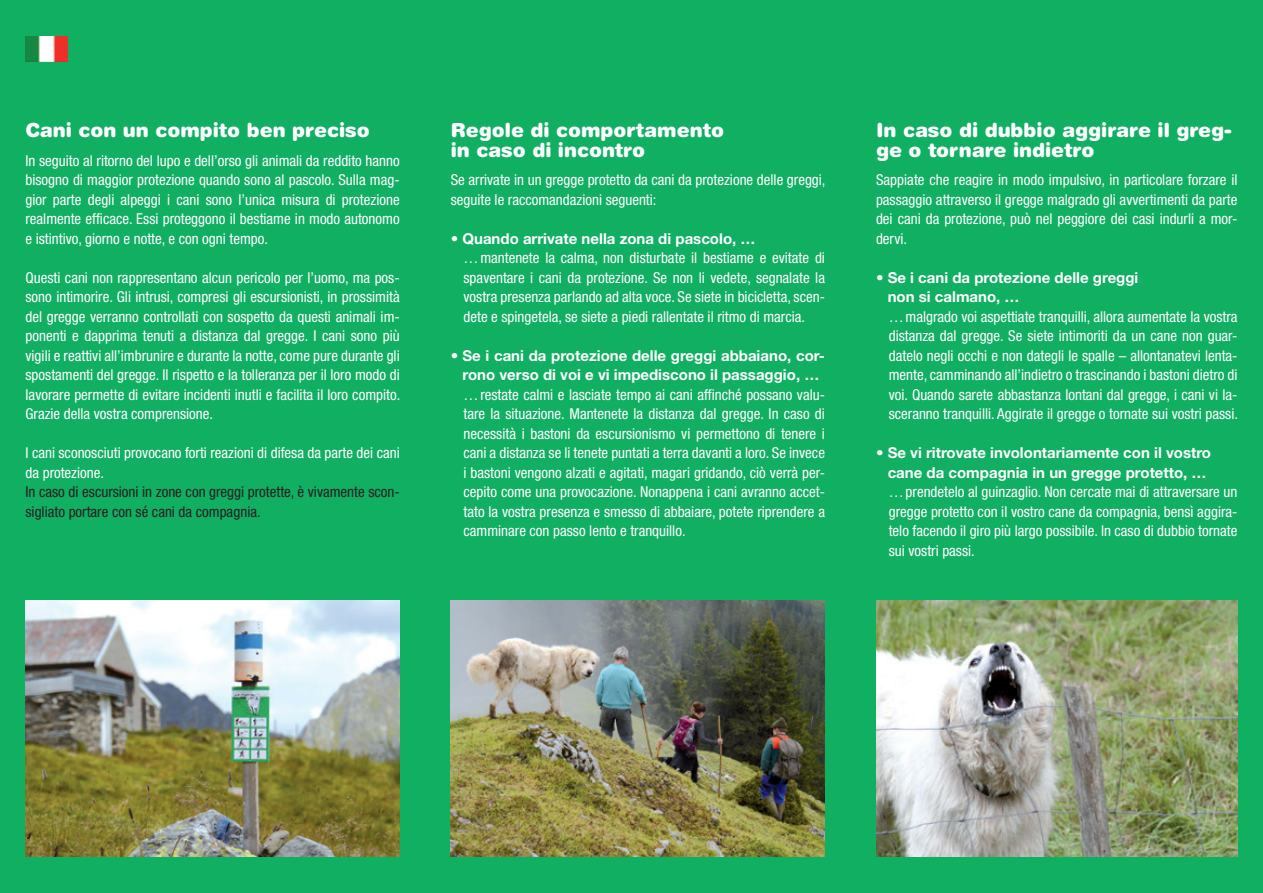
<style>
.page{position:relative;width:1263px;height:893px;background:#10af62}
.page>*{position:absolute;margin:0;border:0;box-sizing:border-box;transform-origin:0 0}
.Titel_rounded_13_13{font:900 19.5px/19.5px "Helvetica Rounded";color:#fff}
._10_auf_13_weiss_mit{font:condensed 15px/19.5px "Helvetica Neue";color:#fff;text-align:justify}
._10_auf_13_weiss{font:condensed 15px/19.5px "Helvetica Neue";color:#fff;text-align:justify}
._10_auf_13_titel_mit{font:700 15px/19.5px "Helvetica Neue";color:#fff;text-align:center}
._10_auf_13_schwarz{font:condensed 15px/19.5px "Helvetica Neue";color:#231f20}
</style>
<div class="page">
<img style="left:26px;top:601px;width:374px;height:256px">
<img style="left:451px;top:601px;width:374px;height:256px">
<img style="left:876px;top:601px;width:361px;height:256px">
<img style="left:26px;top:36px;width:41px;height:25px">
<p class="Titel_rounded_13_13" style="left:26px;top:120px;width:346px">Cani con un compito ben preciso</p>
<p class="_10_auf_13_weiss" style="left:26px;top:150px;width:376px">In seguito al ritorno del lupo e dell’orso gli animali da reddito hanno bisogno di maggior protezione quando sono al pascolo. Sulla mag&shy;gior parte degli alpeggi i cani sono l’unica misura di protezione realmente efficace. Essi proteggono il bestiame in modo autonomo e istintivo, giorno e notte, e con ogni tempo.</p>
<p class="_10_auf_13_weiss" style="left:26px;top:267px;width:376px">Questi cani non rappresentano alcun pericolo per l’uomo, ma pos&shy;sono intimorire. Gli intrusi, compresi gli escursionisti, in prossimità del gregge verranno controllati con sospetto da questi animali im&shy;ponenti e dapprima tenuti a distanza dal gregge. I cani sono più vigili e reattivi all’imbrunire e durante la notte, come pure durante gli spostamenti del gregge. Il rispetto e la tolleranza per il loro modo di lavorare permette di evitare incidenti inutli e facilita il loro compito.<br>Grazie della vostra comprensione.</p>
<p class="_10_auf_13_weiss" style="left:26px;top:443px;width:376px">I cani sconosciuti provocano forti reazioni di difesa da parte dei cani da protezione.</p>
<p class="_10_auf_13_schwarz" style="left:26px;top:482px;width:376px">In caso di escursioni in zone con greggi protette, è vivamente scon&shy;sigliato portare con sé cani da compagnia.</p>
<p class="Titel_rounded_13_13" style="left:451px;top:120px;width:275px">Regole di comportamento in caso di incontro</p>
<p class="_10_auf_13_weiss" style="left:451px;top:170px;width:376px">Se arrivate in un gregge protetto da cani da protezione delle greggi, seguite le raccomandazioni seguenti:</p>
<p class="_10_auf_13_titel_mit" style="left:451px;top:228px;width:306px">• Quando arrivate nella zona di pascolo, …</p>
<p class="_10_auf_13_weiss_mit" style="left:463px;top:248px;width:363px">…mantenete la calma, non disturbate il bestiame e evitate di spaventare i cani da protezione. Se non li vedete, segnalate la vostra presenza parlando ad alta voce. Se siete in bicicletta, scen&shy;dete e spingetela, se siete a piedi rallentate il ritmo di marcia.</p>
<p class="_10_auf_13_titel_mit" style="left:451px;top:345px;width:376px">• Se i cani da protezione delle greggi abbaiano, cor&shy;rono verso di voi e vi impediscono il passaggio, …</p>
<p class="_10_auf_13_weiss_mit" style="left:463px;top:384px;width:363px">…restate calmi e lasciate tempo ai cani affinché possano valu&shy;tare la situazione. Mantenete la distanza dal gregge. In caso di necessità i bastoni da escursionismo vi permettono di tenere i cani a distanza se li tenete puntati a terra davanti a loro. Se invece i bastoni vengono alzati e agitati, magari gridando, ciò verrà per&shy;cepito come una provocazione. Nonappena i cani avranno accet&shy;tato la vostra presenza e smesso di abbaiare, potete riprendere a camminare con passo lento e tranquillo.</p>
<p class="Titel_rounded_13_13" style="left:876px;top:120px;width:357px">In caso di dubbio aggirare il greg&shy;ge o tornare indietro</p>
<p class="_10_auf_13_weiss" style="left:876px;top:170px;width:363px">Sappiate che reagire in modo impulsivo, in particolare forzare il passaggio attraverso il gregge malgrado gli avvertimenti da parte dei cani da protezione, può nel peggiore dei casi indurli a mor&shy;dervi.</p>
<p class="_10_auf_13_titel_mit" style="left:888px;top:267px;width:252px;text-align:left;text-indent:-12px">• Se i cani da protezione delle greggi non si calmano, …</p>
<p class="_10_auf_13_weiss_mit" style="left:889px;top:306px;width:351px">…malgrado voi aspettiate tranquilli, allora aumentate la vostra distanza dal gregge. Se siete intimoriti da un cane non guar&shy;datelo negli occhi e non dategli le spalle – allontanatevi lenta&shy;mente, camminando all’indietro o trascinando i bastoni dietro di voi. Quando sarete abbastanza lontani dal gregge, i cani vi la&shy;sceranno tranquilli. Aggirate il gregge o tornate sui vostri passi.</p>
<p class="_10_auf_13_titel_mit" style="left:876px;top:443px;width:337px">• Se vi ritrovate involontariamente con il vostro cane da compagnia in un gregge protetto, …</p>
<p class="_10_auf_13_weiss_mit" style="left:889px;top:482px;width:350px">…prendetelo al guinzaglio. Non cercate mai di attraversare un gregge protetto con il vostro cane da compagnia, bensì aggira&shy;telo facendo il giro più largo possibile. In caso di dubbio tornate sui vostri passi.</p>
</div>
